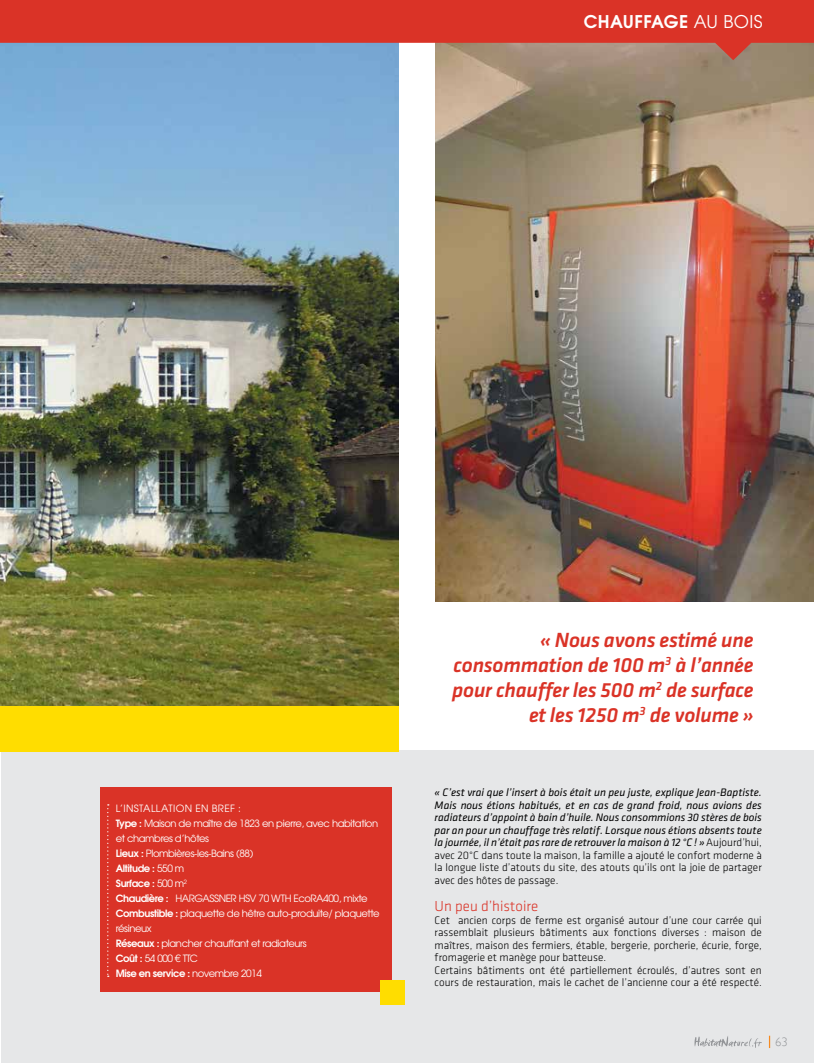
<style>
.page{position:relative;width:815px;height:1063px;background:#fff}
.page>*{position:absolute;margin:0;border:0;box-sizing:border-box;transform-origin:0 0}
.t1{font:italic 500 21.25px/25px "Klavika";letter-spacing:-.01em;color:#da3327;text-align:right}
.t2{font:17.5px "Te X Gyre Adventor";letter-spacing:.025em;color:#fff}
.t3{font:700 17.5px "Te X Gyre Adventor";letter-spacing:.025em;color:#fff}
.t4{font:300 15px "Klavika";color:#da3327}
.t5{font:300 12.5px "Gill Sans";color:#939598}
.t6{font:italic 11.25px/12.5px "Klavika";color:#000;text-align:justify}
.t7{font:300 11.25px/12.5px "Klavika";color:#000}
.t8{font:10px/15px "Te X Gyre Adventor";letter-spacing:-.04em;color:#fff}
.s1{font-weight:700}
.s2{font-weight:400}
.s3{font-weight:300;font-style:normal}
</style>
<div class="page">
<hr style="left:759px;top:35px;width:2px;height:1028px;background:#000">
<img style="left:436px;top:60px;width:378px;height:541px">
<div style="left:1px;top:750px;width:813px;height:313px;background:#e6e7e8"></div>
<svg style="left:694px;top:1036px;width:68px;height:12px"></svg>
<svg style="left:769px;top:1036px;width:1px;height:12px"></svg>
<div style="left:100px;top:788px;width:292px;height:204px;background:#da3327"></div>
<svg style="left:107px;top:804px;width:2px;height:173px"></svg>
<div style="left:380px;top:980px;width:25px;height:25px;background:#fd0"></div>
<img style="left:0;top:60px;width:399px;height:646px">
<svg style="left:0;top:0;width:814px;height:60px;background:#c5514c"></svg>
<div style="left:0;top:706px;width:399px;height:45px;background:#fd0"></div>
<h2 class="t2" style="left:534px;top:7px;width:185px"><span class="s1">DOSSIER</span> CHAUFFAGE</h2>
<h2 class="t3" style="left:584px;top:6px;width:180px">CHAUFFAGE <span class="s2">AU BOIS</span></h2>
<p class="t8" style="left:116px;top:800px;width:265px">L’INSTALLATION EN BREF :<br><span class="s1">Type :</span> Maison de maître de 1823 en pierre, avec habitation et chambres d’hôtes<br><span class="s1">Lieux :</span> Plombières-les-Bains (88)<br><span class="s1">Altitude :</span> 550 m<br><span class="s1">Surface :</span> 500 m<sup>2<br></sup><span class="s1">Chaudière :</span> HARGASSNER HSV 70 WTH EcoRA400, mixte<br><span class="s1">Combustible :</span> plaquette de hêtre auto-produite/ plaquette résineux<br><span class="s1">Réseaux :</span> plancher chauffant et radiateurs<br><span class="s1">Coût :</span> 54 000 € TTC<br><span class="s1">Mise en service :</span> novembre 2014</p>
<h1 class="t1" style="left:452px;top:628px;width:303px">« Nous avons estimé une consommation de 100 m<sup>3</sup> à l’année pour chauffer les 500 m<sup>2</sup> de surface et les 1250 m<sup>3</sup> de volume »</h1>
<p class="t6" style="left:435px;top:786px;width:329px">« C’est vrai que l’insert à bois était un peu juste, explique Jean-Baptiste.<br>Mais nous étions habitués, et en cas de grand froid, nous avions des radiateurs d’appoint à bain d’huile. Nous consommions 30 stères de bois par an pour un chauffage très relatif. Lorsque nous étions absents toute la journée, il n’était pas rare de retrouver la maison à 12 °C ! » <span class="s3">Aujourd’hui, avec 20°C dans toute la maison, la famille a ajouté le confort moderne à la longue liste d’atouts du site, des atouts qu’ils ont la joie de partager avec des hôtes de passage.</span></p>
<h3 class="t4" style="left:435px;top:898px;width:105px">Un peu d’histoire</h3>
<p class="t7" style="left:435px;top:914px;width:329px">Cet ancien corps de ferme est organisé autour d’une cour carrée qui rassemblait plusieurs bâtiments aux fonctions diverses : maison de maîtres, maison des fermiers, étable, bergerie, porcherie, écurie, forge, fromagerie et manège pour batteuse.<br>Certains bâtiments ont été partiellement écroulés, d’autres sont en cours de restauration, mais le cachet de l’ancienne cour a été respecté.</p>
<p class="t5" style="left:775px;top:1035px;width:14px">63</p>
</div>
